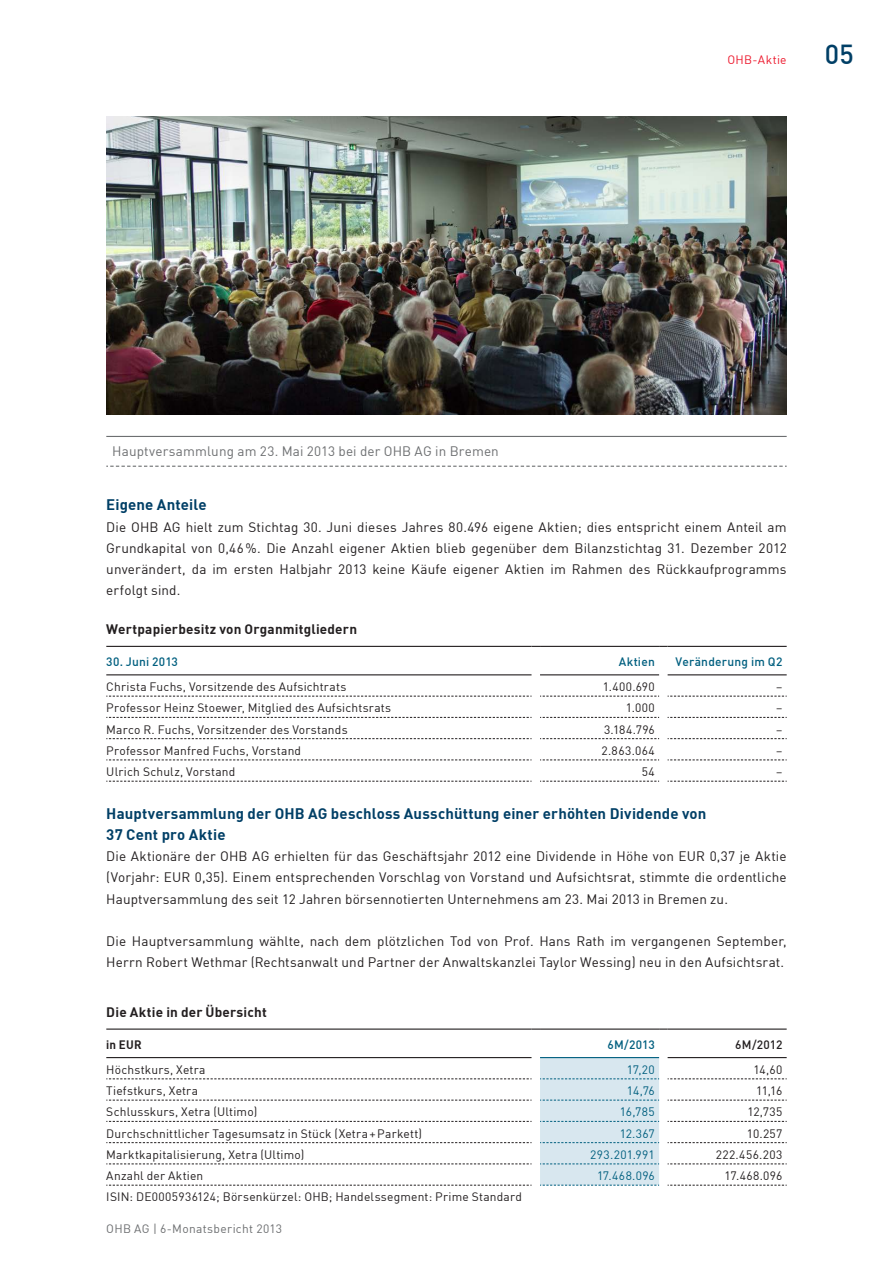
<style>
.page{position:relative;width:893px;height:1263px;background:#fff}
.page>*{position:absolute;margin:0;border:0;box-sizing:border-box;transform-origin:0 0}
.t1{font:27px "DIN Medium";color:#003f66}
.t2{font:15px/21.3px "DIN Bold";letter-spacing:.01em;color:#003f66}
.t3{font:13.5px/21.3px "DIN";letter-spacing:.01em;color:#231f20;text-align:justify}
.t4{font:13.5px "DIN Bold";letter-spacing:.015em;color:#231f20}
.t5{font:13.5px "DIN";letter-spacing:.01em;color:#6d6f71}
.t6{font:12px "DIN";letter-spacing:.015em;color:#231f20}
.t7{font:12px "DIN";letter-spacing:.03em;color:#005f7f}
.t8{font:12px "DIN Medium";letter-spacing:.015em;color:#005f7f}
.t9{font:12px "DIN";letter-spacing:.025em;color:#6d6f71}
.t10{font:12px "DIN";letter-spacing:.035em;color:#231f20}
.t11{font:12px "DIN";letter-spacing:.025em;color:#ed1b2f}
.t12{font:12px "DIN Medium";letter-spacing:.005em;color:#231f20}
.t13{font:12px "DIN Bold";color:#231f20;scale:.96 1}
</style>
<div class="page">
<hr style="left:106px;top:646px;width:425px;height:1px;background:#231f20">
<hr style="left:540px;top:646px;width:119px;height:1px;background:#231f20">
<hr style="left:668px;top:646px;width:119px;height:1px;background:#231f20">
<hr style="left:106px;top:674px;width:425px;height:1px;background:#231f20">
<hr style="left:540px;top:674px;width:119px;height:1px;background:#231f20">
<hr style="left:668px;top:674px;width:119px;height:1px;background:#231f20">
<svg style="left:106px;top:696px;width:425px;height:1px"></svg>
<svg style="left:106px;top:717px;width:425px;height:1px"></svg>
<svg style="left:106px;top:738px;width:425px;height:1px"></svg>
<svg style="left:106px;top:759px;width:425px;height:1px"></svg>
<svg style="left:106px;top:781px;width:425px;height:1px"></svg>
<svg style="left:540px;top:696px;width:119px;height:1px"></svg>
<svg style="left:540px;top:717px;width:119px;height:1px"></svg>
<svg style="left:540px;top:738px;width:119px;height:1px"></svg>
<svg style="left:540px;top:759px;width:119px;height:1px"></svg>
<svg style="left:540px;top:781px;width:119px;height:1px"></svg>
<svg style="left:668px;top:696px;width:119px;height:1px"></svg>
<svg style="left:668px;top:717px;width:119px;height:1px"></svg>
<svg style="left:668px;top:738px;width:119px;height:1px"></svg>
<svg style="left:668px;top:759px;width:119px;height:1px"></svg>
<svg style="left:668px;top:781px;width:119px;height:1px"></svg>
<hr style="left:106px;top:1028px;width:425px;height:2px;background:#231f20">
<svg style="left:531px;top:1028px;width:9px;height:2px"></svg>
<hr style="left:540px;top:1028px;width:119px;height:2px;background:#231f20">
<svg style="left:659px;top:1028px;width:9px;height:2px"></svg>
<hr style="left:668px;top:1028px;width:119px;height:2px;background:#231f20">
<hr style="left:106px;top:1057px;width:425px;height:1px;background:#231f20">
<svg style="left:106px;top:1078px;width:425px;height:1px"></svg>
<svg style="left:106px;top:1100px;width:425px;height:1px"></svg>
<svg style="left:106px;top:1121px;width:425px;height:1px"></svg>
<svg style="left:106px;top:1142px;width:425px;height:1px"></svg>
<svg style="left:106px;top:1163px;width:425px;height:1px"></svg>
<svg style="left:106px;top:1185px;width:425px;height:1px"></svg>
<hr style="left:668px;top:1057px;width:119px;height:1px;background:#231f20">
<svg style="left:668px;top:1078px;width:119px;height:1px"></svg>
<svg style="left:668px;top:1100px;width:119px;height:1px"></svg>
<svg style="left:668px;top:1121px;width:119px;height:1px"></svg>
<svg style="left:668px;top:1142px;width:119px;height:1px"></svg>
<svg style="left:668px;top:1163px;width:119px;height:1px"></svg>
<svg style="left:668px;top:1185px;width:119px;height:1px"></svg>
<svg style="left:540px;top:1057px;width:119px;height:129px;background:#d0e2ea"></svg>
<hr style="left:106px;top:436px;width:681px;height:1px;background:#6d6f71">
<svg style="left:106px;top:466px;width:681px;height:1px"></svg>
<img style="left:106px;top:117px;width:681px;height:298px">
<p class="t5" style="left:112px;top:442px;width:388px">Hauptversammlung am 23. Mai 2013 bei der OHB AG in Bremen</p>
<p class="t11" style="left:727px;top:52px;width:61px">OHB-Aktie</p>
<h1 class="t1" style="left:825px;top:37px;width:31px">05</h1>
<p class="t2" style="left:106px;top:494px;width:102px">Eigene Anteile</p>
<p class="t3" style="left:106px;top:516px;width:682px">Die OHB AG hielt zum Stichtag 30. Juni dieses Jahres 80.496 eigene Aktien; dies entspricht einem Anteil am Grundkapital von 0,46%. Die Anzahl eigener Aktien blieb gegenüber dem Bilanzstichtag 31. Dezember 2012 unverändert, da im ersten Halbjahr 2013 keine Käufe eigener Aktien im Rahmen des Rückkaufprogramms erfolgt sind.</p>
<p class="t4" style="left:106px;top:620px;width:252px">Wertpapierbesitz von Organmitgliedern</p>
<p class="t8" style="left:106px;top:654px;width:73px">30. Juni 2013</p>
<p class="t8" style="left:619px;top:654px;width:38px">Aktien</p>
<p class="t8" style="left:676px;top:654px;width:108px">Veränderung im Q2</p>
<p class="t6" style="left:106px;top:679px;width:242px">Christa Fuchs, Vorsitzende des Aufsichtrats</p>
<p class="t6" style="left:603px;top:679px;width:54px">1.400.690</p>
<p class="t6" style="left:776px;top:679px;width:8px">–</p>
<p class="t6" style="left:106px;top:700px;width:286px">Professor Heinz Stoewer, Mitglied des Aufsichtsrats</p>
<p class="t6" style="left:626px;top:700px;width:31px">1.000</p>
<p class="t6" style="left:776px;top:700px;width:8px">–</p>
<p class="t6" style="left:106px;top:722px;width:243px">Marco R. Fuchs, Vorsitzender des Vorstands</p>
<p class="t6" style="left:604px;top:722px;width:52px">3.184.796</p>
<p class="t6" style="left:776px;top:722px;width:8px">–</p>
<p class="t6" style="left:106px;top:743px;width:196px">Professor Manfred Fuchs, Vorstand</p>
<p class="t6" style="left:602px;top:743px;width:55px">2.863.064</p>
<p class="t6" style="left:776px;top:743px;width:8px">–</p>
<p class="t6" style="left:106px;top:764px;width:131px">Ulrich Schulz, Vorstand</p>
<p class="t6" style="left:642px;top:764px;width:15px">54</p>
<p class="t6" style="left:776px;top:764px;width:8px">–</p>
<p class="t2" style="left:106px;top:802px;width:602px">Hauptversammlung der OHB AG beschloss Ausschüttung einer erhöhten Dividende von<br>37 Cent pro Aktie</p>
<p class="t3" style="left:106px;top:845px;width:682px">Die Aktionäre der OHB AG erhielten für das Geschäftsjahr 2012 eine Dividende in Höhe von EUR 0,37 je Aktie (Vorjahr: EUR 0,35). Einem entsprechenden Vorschlag von Vorstand und Aufsichtsrat, stimmte die ordentliche Hauptversammlung des seit 12 Jahren börsennotierten Unternehmens am 23. Mai 2013 in Bremen zu.</p>
<p class="t3" style="left:106px;top:930px;width:682px">Die Hauptversammlung wählte, nach dem plötzlichen Tod von Prof. Hans Rath im vergangenen September,<br>Herrn Robert Wethmar (Rechtsanwalt und Partner der Anwaltskanzlei Taylor Wessing) neu in den Aufsichtsrat.</p>
<p class="t4" style="left:106px;top:1003px;width:162px">Die Aktie in der Übersicht</p>
<p class="t13" style="left:106px;top:1037px;width:38px">in EUR</p>
<p class="t8" style="left:608px;top:1037px;width:49px">6M/2013</p>
<p class="t12" style="left:735px;top:1037px;width:49px">6M/2012</p>
<p class="t6" style="left:106px;top:1062px;width:101px">Höchstkurs, Xetra</p>
<p class="t7" style="left:627px;top:1062px;width:29px">17,20</p>
<p class="t6" style="left:753px;top:1062px;width:31px">14,60</p>
<p class="t6" style="left:106px;top:1083px;width:93px">Tiefstkurs, Xetra</p>
<p class="t7" style="left:627px;top:1083px;width:29px">14,76</p>
<p class="t6" style="left:756px;top:1083px;width:28px">11,16</p>
<p class="t6" style="left:106px;top:1104px;width:152px">Schlusskurs, Xetra (Ultimo)</p>
<p class="t7" style="left:620px;top:1104px;width:36px">16,785</p>
<p class="t6" style="left:747px;top:1104px;width:37px">12,735</p>
<p class="t6" style="left:106px;top:1126px;width:317px">Durchschnittlicher Tagesumsatz in Stück (Xetra+Parkett)</p>
<p class="t7" style="left:620px;top:1126px;width:37px">12.367</p>
<p class="t6" style="left:747px;top:1126px;width:37px">10.257</p>
<p class="t6" style="left:106px;top:1147px;width:200px">Marktkapitalisierung, Xetra (Ultimo)</p>
<p class="t7" style="left:590px;top:1147px;width:66px">293.201.991</p>
<p class="t10" style="left:716px;top:1147px;width:68px">222.456.203</p>
<p class="t6" style="left:106px;top:1168px;width:99px">Anzahl der Aktien</p>
<p class="t7" style="left:597px;top:1168px;width:59px">17.468.096</p>
<p class="t6" style="left:725px;top:1168px;width:59px">17.468.096</p>
<p class="t6" style="left:106px;top:1189px;width:417px">ISIN: DE0005936124; Börsenkürzel: OHB; Handelssegment: Prime Standard</p>
<p class="t9" style="left:106px;top:1221px;width:177px">OHB AG | 6-Monatsbericht 2013</p>
</div>
